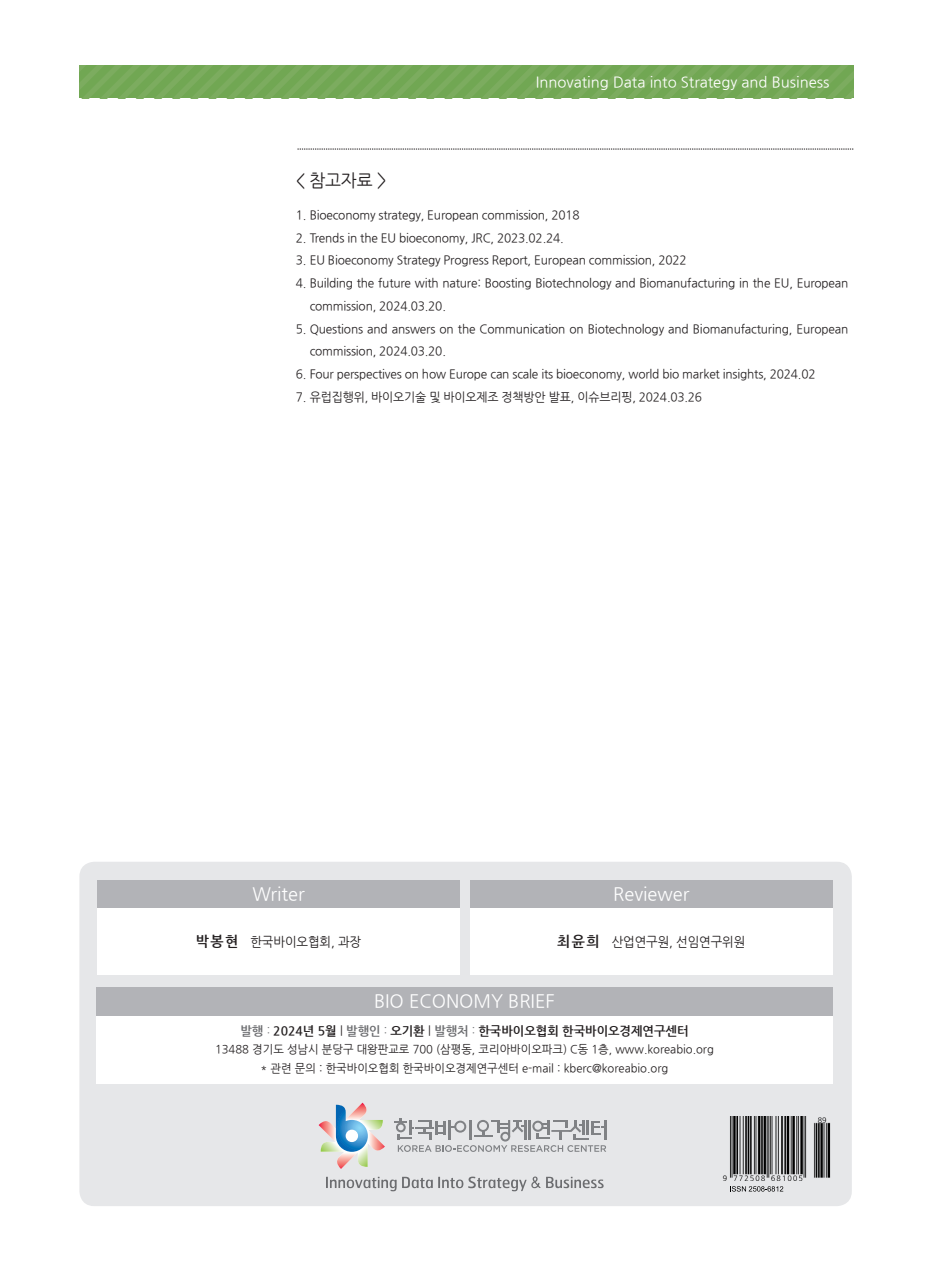
<style>
.page{position:relative;width:933px;height:1275px;background:#fff}
.page>*{position:absolute;margin:0;border:0;box-sizing:border-box;transform-origin:0 0}
.t1{font:18.2px "Nanum Gothic";color:#fff}
.t2{font:17.5px "Nanum Gothic";color:#231f20}
.t3{font:14.88px "Nanum Gothic";color:#fff}
.t4{font:12.95px "Nanum Gothic";letter-spacing:-.01em;color:#231f20;scale:.95 1}
.t5{font:700 12.6px "Nanum Gothic";color:#231f20}
.t6{font:12.25px/22.8px "Nanum Gothic";letter-spacing:-.015em;color:#231f20}
.t7{font:11.55px "Nanum Gothic";color:#231f20}
.s1{font-weight:700;font-size:14.53px}
.s2{color:#6c6d70}
.s3{font-weight:400;font-size:11.55px;color:#6c6d70}
.s4{font-weight:400;font-size:11.55px}
</style>
<div class="page">
<svg style="left:79px;top:66px;width:774px;height:32px;background:#75a957"></svg>
<svg style="left:297px;top:149px;width:556px;height:1px"></svg>
<div style="left:79px;top:862px;width:772px;height:344px;background:#e6e7e9;border-radius:15px"></div>
<hr style="left:605px;top:1120px;width:2px;height:20px;background:#808285">
<svg style="left:395px;top:1118px;width:211px;height:34px"></svg>
<svg style="left:318px;top:1103px;width:67px;height:66px"></svg>
<svg style="left:326px;top:1176px;width:277px;height:15px"></svg>
<svg style="left:722px;top:1116px;width:109px;height:76px"></svg>
<div style="left:96px;top:988px;width:736px;height:28px;background:#b2b3b7"></div>
<div style="left:96px;top:1016px;width:736px;height:67px;background:#fff"></div>
<div style="left:97px;top:880px;width:363px;height:28px;background:#b2b3b7"></div>
<div style="left:97px;top:908px;width:363px;height:67px;background:#fff"></div>
<div style="left:470px;top:880px;width:362px;height:28px;background:#b2b3b7"></div>
<div style="left:470px;top:908px;width:362px;height:67px;background:#fff"></div>
<p class="t3" style="left:536px;top:75px;width:295px">Innovating Data into Strategy and Business</p>
<p class="t2" style="left:296px;top:172px;width:92px">&lt; 참고자료 &gt;</p>
<p class="t6" style="left:296px;top:204px;width:286px">1. Bioeconomy strategy, European commission, 2018</p>
<p class="t6" style="left:296px;top:226px;width:269px">2. Trends in the EU bioeconomy, JRC, 2023.02.24.</p>
<p class="t6" style="left:296px;top:249px;width:392px">3. EU Bioeconomy Strategy Progress Report, European commission, 2022</p>
<p class="t6" style="left:310px;top:272px;width:540px;text-indent:-14px">4. Building the future with nature: Boosting Biotechnology and Biomanufacturing in the EU, European commission, 2024.03.20.</p>
<p class="t6" style="left:310px;top:317px;width:540px;text-indent:-14px">5. Questions and answers on the Communication on Biotechnology and Biomanufacturing, European commission, 2024.03.20.</p>
<p class="t6" style="left:296px;top:363px;width:521px">6. Four perspectives on how Europe can scale its bioeconomy, world bio market insights, 2024.02</p>
<p class="t6" style="left:296px;top:386px;width:408px">7. 유럽집행위, 바이오기술 및 바이오제조 정책방안 발표, 이슈브리핑, 2024.03.26</p>
<p class="t1" style="left:252px;top:885px;width:54px">Writer</p>
<p class="t4" style="left:196px;top:935px;width:175px"><span class="s1">박봉현</span> 한국바이오협회, 과장</p>
<p class="t1" style="left:613px;top:885px;width:78px">Reviewer</p>
<p class="t4" style="left:557px;top:935px;width:200px"><span class="s1">최윤희</span> 산업연구원, 선임연구위원</p>
<p class="t1" style="left:374px;top:993px;width:182px">BIO ECONOMY BRIEF</p>
<p class="t5" style="left:240px;top:1024px;width:449px"><span class="s2">발행</span> <span class="s3">:</span> 2024년 5월 <span class="s4">|</span> <span class="s2">발행인</span> <span class="s3">:</span> 오기환 <span class="s4">|</span> <span class="s2">발행처</span> <span class="s3">:</span> 한국바이오협회 한국바이오경제연구센터</p>
<p class="t7" style="left:215px;top:1044px;width:500px">13488 경기도 성남시 분당구 대왕판교로 700 (삼평동, 코리아바이오파크) C동 1층, www.koreabio.org</p>
<p class="t7" style="left:261px;top:1063px;width:409px">* 관련 문의 : 한국바이오협회 한국바이오경제연구센터 e-mail : kberc@koreabio.org</p>
</div>
